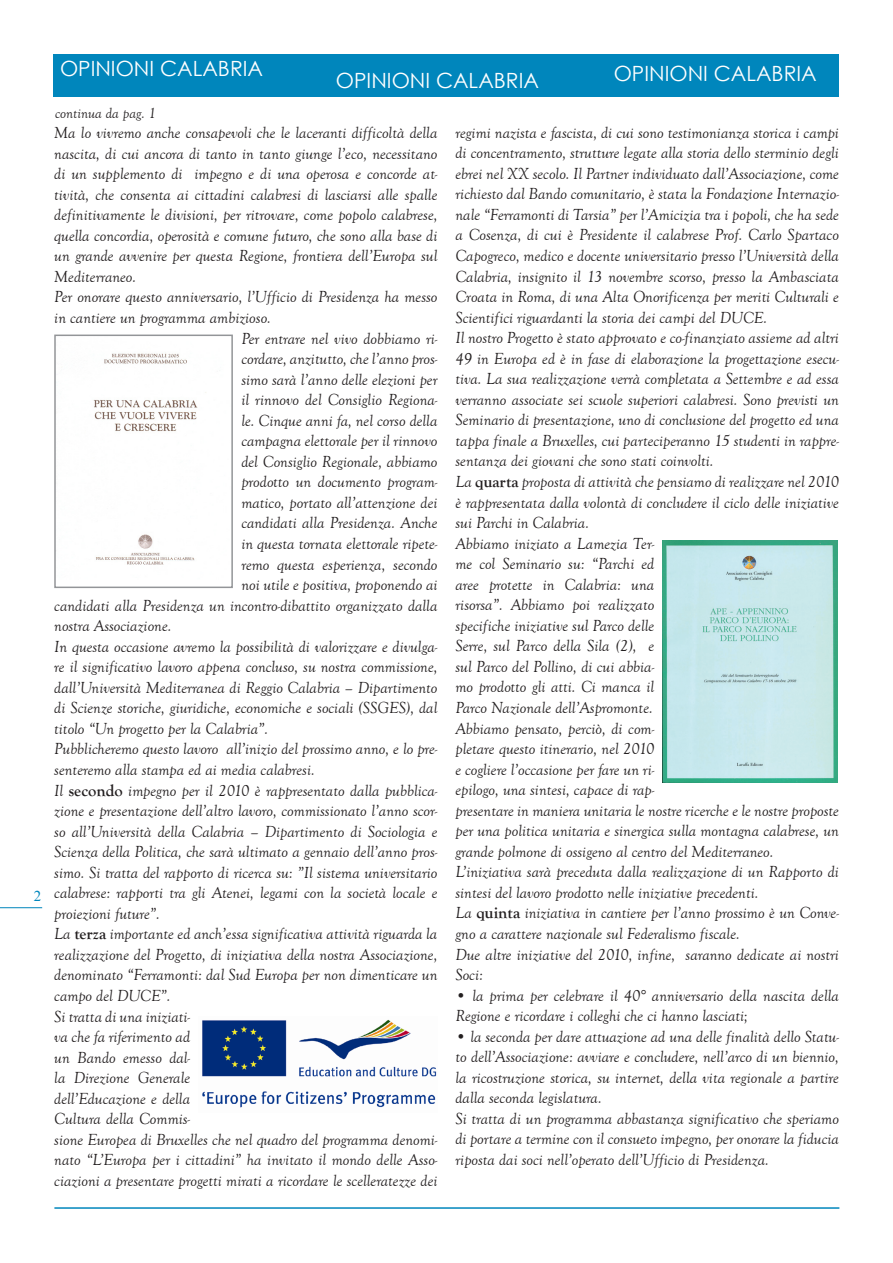
<style>
.page{position:relative;width:893px;height:1263px;background:#fff}
.page>*{position:absolute;margin:0;border:0;box-sizing:border-box;transform-origin:0 0}
.t1{font:21px "Century Gothic";color:#fff}
.t2{font:italic 16.5px/20.5px "Goudy Old Style T";color:#231f20}
.t3{font:italic 15px "Goudy Old Style T";color:#231f20}
.t4{font:15px "Times New Roman";color:#0086bc}
.s1{font-weight:700;font-style:normal}
</style>
<div class="page">
<hr style="left:54px;top:1207px;width:785px;height:2px;background:#0086bc">
<hr style="left:0;top:907px;width:42px;height:1px;background:#0086bc">
<div style="left:54px;top:54px;width:785px;height:42px;background:#0086bc"></div>
<img style="left:202px;top:1019px;width:235px;height:89px">
<img style="left:663px;top:540px;width:174px;height:242px">
<img style="left:93px;top:353px;width:113px;height:212px">
<div style="left:54px;top:335px;width:179px;height:253px;border:2px solid #939598"></div>
<p class="t4" style="left:34px;top:886px;width:9px">2</p>
<p class="t1" style="left:60px;top:54px;width:205px">OPINIONI CALABRIA</p>
<p class="t1" style="left:336px;top:66px;width:205px">OPINIONI CALABRIA</p>
<p class="t1" style="left:614px;top:58px;width:205px">OPINIONI CALABRIA</p>
<p class="t2" style="left:54px;top:123px;width:385px">Ma lo vivremo anche consapevoli che le laceranti difficoltà della</p>
<p class="t2" style="left:54px;top:143px;width:385px">nascita, di cui ancora di tanto in tanto giunge l’eco, necessitano</p>
<p class="t2" style="left:54px;top:164px;width:385px">di un supplemento di impegno e di una operosa e concorde at-</p>
<p class="t2" style="left:54px;top:184px;width:385px">tività, che consenta ai cittadini calabresi di lasciarsi alle spalle</p>
<p class="t2" style="left:54px;top:205px;width:385px">definitivamente le divisioni, per ritrovare, come popolo calabrese,</p>
<p class="t2" style="left:54px;top:226px;width:385px">quella concordia, operosità e comune futuro, che sono alla base di</p>
<p class="t2" style="left:54px;top:246px;width:385px">un grande avvenire per questa Regione, frontiera dell’Europa sul</p>
<p class="t2" style="left:54px;top:267px;width:83px">Mediterraneo.</p>
<p class="t2" style="left:54px;top:287px;width:385px">Per onorare questo anniversario, l’Ufficio di Presidenza ha messo</p>
<p class="t2" style="left:54px;top:308px;width:218px">in cantiere un programma ambizioso.</p>
<p class="t2" style="left:241px;top:328px;width:198px">Per entrare nel vivo dobbiamo ri-</p>
<p class="t2" style="left:241px;top:349px;width:198px">cordare, anzitutto, che l’anno pros-</p>
<p class="t2" style="left:241px;top:369px;width:198px">simo sarà l’anno delle elezioni per</p>
<p class="t2" style="left:241px;top:390px;width:198px">il rinnovo del Consiglio Regiona-</p>
<p class="t2" style="left:241px;top:410px;width:198px">le. Cinque anni fa, nel corso della</p>
<p class="t2" style="left:241px;top:431px;width:198px">campagna elettorale per il rinnovo</p>
<p class="t2" style="left:241px;top:452px;width:198px">del Consiglio Regionale, abbiamo</p>
<p class="t2" style="left:241px;top:472px;width:198px">prodotto un documento program-</p>
<p class="t2" style="left:241px;top:493px;width:198px">matico, portato all’attenzione dei</p>
<p class="t2" style="left:241px;top:513px;width:198px">candidati alla Presidenza. Anche</p>
<p class="t2" style="left:241px;top:534px;width:198px">in questa tornata elettorale ripete-</p>
<p class="t2" style="left:241px;top:554px;width:198px">remo questa esperienza, secondo</p>
<p class="t2" style="left:241px;top:575px;width:198px">noi utile e positiva, proponendo ai</p>
<p class="t2" style="left:54px;top:595px;width:385px">candidati alla Presidenza un incontro-dibattito organizzato dalla</p>
<p class="t2" style="left:54px;top:616px;width:119px">nostra Associazione.</p>
<p class="t2" style="left:54px;top:636px;width:385px">In questa occasione avremo la possibilità di valorizzare e divulga-</p>
<p class="t2" style="left:54px;top:657px;width:385px">re il significativo lavoro appena concluso, su nostra commissione,</p>
<p class="t2" style="left:54px;top:677px;width:385px">dall’Università Mediterranea di Reggio Calabria – Dipartimento</p>
<p class="t2" style="left:54px;top:698px;width:385px">di Scienze storiche, giuridiche, economiche e sociali (SSGES), dal</p>
<p class="t2" style="left:54px;top:719px;width:215px">titolo “Un progetto per la Calabria”.</p>
<p class="t2" style="left:54px;top:739px;width:385px">Pubblicheremo questo lavoro all’inizio del prossimo anno, e lo pre-</p>
<p class="t2" style="left:54px;top:760px;width:262px">senteremo alla stampa ed ai media calabresi.</p>
<p class="t2" style="left:54px;top:780px;width:385px">Il <span class="s1">secondo</span> impegno per il 2010 è rappresentato dalla pubblica-</p>
<p class="t2" style="left:54px;top:801px;width:385px">zione e presentazione dell’altro lavoro, commissionato l’anno scor-</p>
<p class="t2" style="left:54px;top:821px;width:385px">so all’Università della Calabria – Dipartimento di Sociologia e</p>
<p class="t2" style="left:54px;top:842px;width:385px">Scienza della Politica, che sarà ultimato a gennaio dell’anno pros-</p>
<p class="t2" style="left:54px;top:862px;width:385px">simo. Si tratta del rapporto di ricerca su: ”Il sistema universitario</p>
<p class="t2" style="left:54px;top:883px;width:385px">calabrese: rapporti tra gli Atenei, legami con la società locale e</p>
<p class="t2" style="left:54px;top:903px;width:107px">proiezioni future”.</p>
<p class="t2" style="left:54px;top:924px;width:385px">La <span class="s1">terza</span> importante ed anch’essa significativa attività riguarda la</p>
<p class="t2" style="left:54px;top:945px;width:385px">realizzazione del Progetto, di iniziativa della nostra Associazione,</p>
<p class="t2" style="left:54px;top:965px;width:385px">denominato “Ferramonti: dal Sud Europa per non dimenticare un</p>
<p class="t2" style="left:54px;top:986px;width:118px">campo del DUCE”.</p>
<p class="t2" style="left:54px;top:1006px;width:137px">Si tratta di una iniziati-</p>
<p class="t2" style="left:54px;top:1027px;width:137px">va che fa riferimento ad</p>
<p class="t2" style="left:54px;top:1047px;width:137px">un Bando emesso dal-</p>
<p class="t2" style="left:54px;top:1068px;width:137px">la Direzione Generale</p>
<p class="t2" style="left:54px;top:1088px;width:137px">dell’Educazione e della</p>
<p class="t2" style="left:54px;top:1109px;width:137px">Cultura della Commis-</p>
<p class="t2" style="left:54px;top:1129px;width:385px">sione Europea di Bruxelles che nel quadro del programma denomi-</p>
<p class="t2" style="left:54px;top:1150px;width:385px">nato “L’Europa per i cittadini” ha invitato il mondo delle Asso-</p>
<p class="t2" style="left:54px;top:1170px;width:385px">ciazioni a presentare progetti mirati a ricordare le scelleratezze dei</p>
<p class="t3" style="left:55px;top:105px;width:103px">continua da pag. 1</p>
<p class="t2" style="left:455px;top:122px;width:385px">regimi nazista e fascista, di cui sono testimonianza storica i campi di concentramento, strutture legate alla storia dello sterminio degli ebrei nel XX secolo. Il Partner individuato dall’Associazione, come richiesto dal Bando comunitario, è stata la Fondazione Internazio&shy;nale “Ferramonti di Tarsia” per l’Amicizia tra i popoli, che ha sede a Cosenza, di cui è Presidente il calabrese Prof. Carlo Spartaco Capogreco, medico e docente universitario presso l’Università della Calabria, insignito il 13 novembre scorso, presso la Ambasciata Croata in Roma, di una Alta Onorificenza per meriti Culturali e Scientifici riguardanti la storia dei campi del DUCE.<br>Il nostro Progetto è stato approvato e co-finanziato assieme ad altri 49 in Europa ed è in fase di elaborazione la progettazione esecu&shy;tiva. La sua realizzazione verrà completata a Settembre e ad essa verranno associate sei scuole superiori calabresi. Sono previsti un Seminario di presentazione, uno di conclusione del progetto ed una tappa finale a Bruxelles, cui parteciperanno 15 studenti in rappre&shy;sentanza dei giovani che sono stati coinvolti.<br>La <span class="s1">quarta</span> proposta di attività che pensiamo di realizzare nel 2010 è rappresentata dalla volontà di concludere il ciclo delle iniziative sui Parchi in Calabria.<br>Abbiamo iniziato a Lamezia Ter-<br>me col Seminario su: “Parchi ed<br>aree protette in Calabria: una<br>risorsa”. Abbiamo poi realizzato<br>specifiche iniziative sul Parco delle<br>Serre, sul Parco della Sila (2), e<br>sul Parco del Pollino, di cui abbia-<br>mo prodotto gli atti. Ci manca il<br>Parco Nazionale dell’Aspromonte.<br>Abbiamo pensato, perciò, di com-<br>pletare questo itinerario, nel 2010<br>e cogliere l’occasione per fare un ri-<br>epilogo, una sintesi, capace di rap-<br>presentare in maniera unitaria le nostre ricerche e le nostre proposte per una politica unitaria e sinergica sulla montagna calabrese, un grande polmone di ossigeno al centro del Mediterraneo.<br>L’iniziativa sarà preceduta dalla realizzazione di un Rapporto di sintesi del lavoro prodotto nelle iniziative precedenti.<br>La <span class="s1">quinta</span> iniziativa in cantiere per l’anno prossimo è un Conve&shy;gno a carattere nazionale sul Federalismo fiscale.<br>Due altre iniziative del 2010, infine, saranno dedicate ai nostri Soci:</p>
<p class="t2" style="left:455px;top:985px;width:385px">• la prima per celebrare il 40° anniversario della nascita della<br>Regione e ricordare i colleghi che ci hanno lasciati;</p>
<p class="t2" style="left:455px;top:1026px;width:385px">• la seconda per dare attuazione ad una delle finalità dello Statu&shy;to dell’Associazione: avviare e concludere, nell’arco di un biennio, la ricostruzione storica, su internet, della vita regionale a partire dalla seconda legislatura.<br>Si tratta di un programma abbastanza significativo che speriamo di portare a termine con il consueto impegno, per onorare la fiducia riposta dai soci nell’operato dell’Ufficio di Presidenza.</p>
</div>
